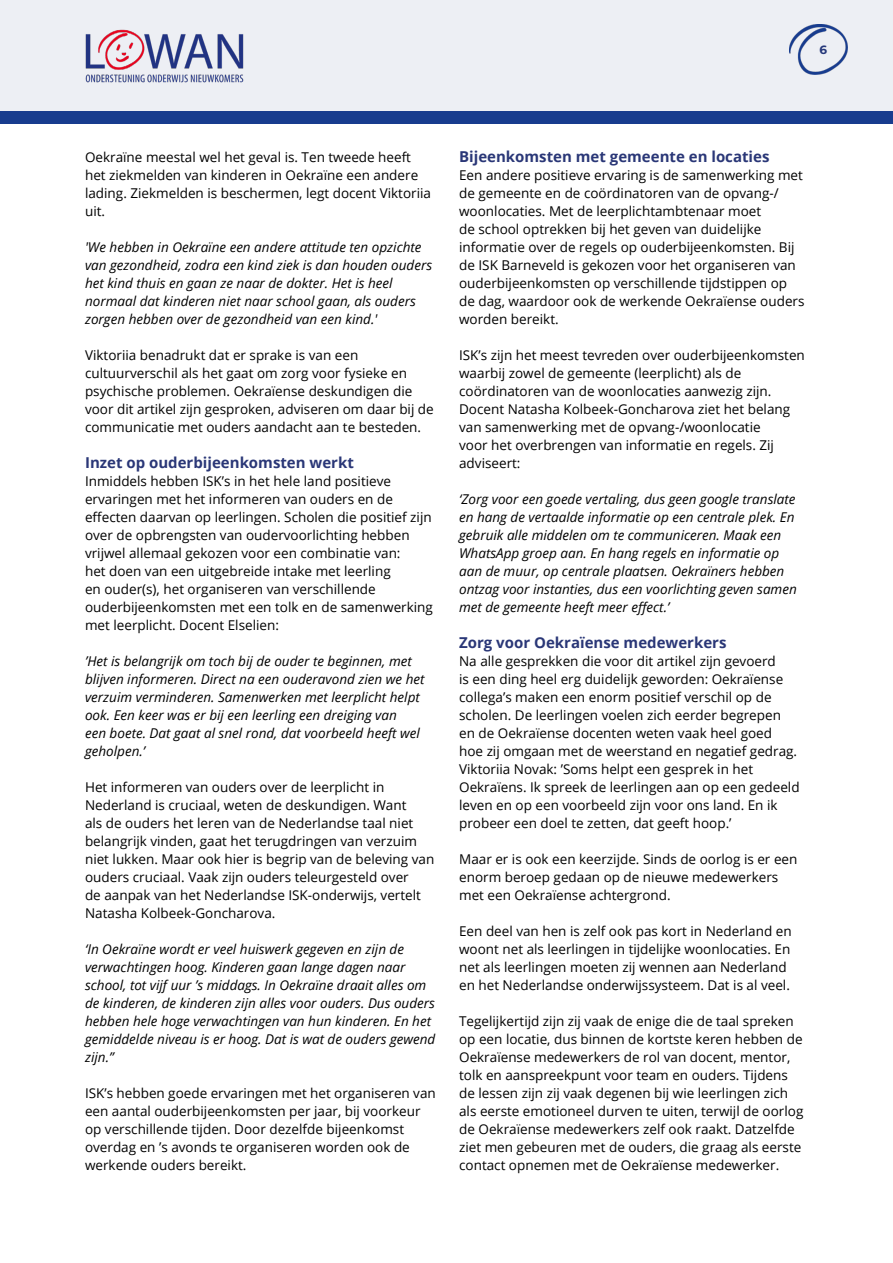
<style>
.page{position:relative;width:893px;height:1263px;background:#fff}
.page>*{position:absolute;margin:0;border:0;box-sizing:border-box;transform-origin:0 0}
.t1{font:700 15px "Open Sans";color:#2a3777}
.t2{font:13.5px/18px "Open Sans";color:#000}
.t3{font:italic 13.5px/18px "Open Sans";color:#000}
.t4{font:700 12px "Montserrat";color:#25377a}
</style>
<div class="page">
<div style="left:0;top:0;width:893px;height:115px;background:#edeff4"></div>
<img style="left:789px;top:24px;width:58px;height:50px">
<div style="left:0;top:111px;width:893px;height:13px;background:#183c8e"></div>
<img style="left:85px;top:29px;width:159px;height:54px">
<p class="t4" style="left:819px;top:41px;width:9px">6</p>
<p class="t2" style="left:85px;top:148px;width:348px">Oekraïne meestal wel het geval is. Ten tweede heeft het ziekmelden van kinderen in Oekraïne een andere lading. Ziekmelden is beschermen, legt docent Viktoriia uit.</p>
<p class="t3" style="left:85px;top:238px;width:349px">'We hebben in Oekraïne een andere attitude ten opzichte van gezondheid, zodra een kind ziek is dan houden ouders het kind thuis en gaan ze naar de dokter. Het is heel normaal dat kinderen niet naar school gaan, als ouders zorgen hebben over de gezondheid van een kind.'</p>
<p class="t2" style="left:85px;top:346px;width:350px">Viktoriia benadrukt dat er sprake is van een cultuurverschil als het gaat om zorg voor fysieke en psychische problemen. Oekraïense deskundigen die voor dit artikel zijn gesproken, adviseren om daar bij de communicatie met ouders aandacht aan te besteden.</p>
<p class="t1" style="left:85px;top:452px;width:270px">Inzet op ouderbijeenkomsten werkt</p>
<p class="t2" style="left:85px;top:472px;width:349px">Inmiddels hebben ISK’s in het hele land positieve ervaringen met het informeren van ouders en de effecten daarvan op leerlingen. Scholen die positief zijn over de opbrengsten van oudervoorlichting hebben vrijwel allemaal gekozen voor een combinatie van:<br>het doen van een uitgebreide intake met leerling<br>en ouder(s), het organiseren van verschillende ouderbijeenkomsten met een tolk en de samenwerking met leerplicht. Docent Elselien:</p>
<p class="t3" style="left:85px;top:652px;width:341px">’Het is belangrijk om toch bij de ouder te beginnen, met blijven informeren. Direct na een ouderavond zien we het verzuim verminderen. Samenwerken met leerplicht helpt ook. Een keer was er bij een leerling een dreiging van<br>een boete. Dat gaat al snel rond, dat voorbeeld heeft wel geholpen.’</p>
<p class="t2" style="left:85px;top:778px;width:351px">Het informeren van ouders over de leerplicht in Nederland is cruciaal, weten de deskundigen. Want<br>als de ouders het leren van de Nederlandse taal niet belangrijk vinden, gaat het terugdringen van verzuim niet lukken. Maar ook hier is begrip van de beleving van ouders cruciaal. Vaak zijn ouders teleurgesteld over<br>de aanpak van het Nederlandse ISK-onderwijs, vertelt Natasha Kolbeek-Goncharova.</p>
<p class="t3" style="left:85px;top:940px;width:352px">‘In Oekraïne wordt er veel huiswerk gegeven en zijn de verwachtingen hoog. Kinderen gaan lange dagen naar school, tot vijf uur ’s middags. In Oekraïne draait alles om de kinderen, de kinderen zijn alles voor ouders. Dus ouders hebben hele hoge verwachtingen van hun kinderen. En het gemiddelde niveau is er hoog. Dat is wat de ouders gewend zijn.”</p>
<p class="t2" style="left:85px;top:1084px;width:352px">ISK’s hebben goede ervaringen met het organiseren van een aantal ouderbijeenkomsten per jaar, bij voorkeur op verschillende tijden. Door dezelfde bijeenkomst overdag en ’s avonds te organiseren worden ook de werkende ouders bereikt.</p>
<p class="t1" style="left:459px;top:146px;width:312px">Bijeenkomsten met gemeente en locaties</p>
<p class="t2" style="left:459px;top:166px;width:347px">Een andere positieve ervaring is de samenwerking met de gemeente en de coördinatoren van de opvang-/ woonlocaties. Met de leerplichtambtenaar moet<br>de school optrekken bij het geven van duidelijke informatie over de regels op ouderbijeenkomsten. Bij de ISK Barneveld is gekozen voor het organiseren van ouderbijeenkomsten op verschillende tijdstippen op de dag, waardoor ook de werkende Oekraïense ouders worden bereikt.</p>
<p class="t2" style="left:459px;top:346px;width:347px">ISK’s zijn het meest tevreden over ouderbijeenkomsten waarbij zowel de gemeente (leerplicht) als de coördinatoren van de woonlocaties aanwezig zijn.<br>Docent Natasha Kolbeek-Goncharova ziet het belang van samenwerking met de opvang-/woonlocatie<br>voor het overbrengen van informatie en regels. Zij adviseert:</p>
<p class="t3" style="left:459px;top:490px;width:339px">‘Zorg voor een goede vertaling, dus geen google translate en hang de vertaalde informatie op een centrale plek. En gebruik alle middelen om te communiceren. Maak een WhatsApp groep aan. En hang regels en informatie op aan de muur, op centrale plaatsen. Oekraïners hebben ontzag voor instanties, dus een voorlichting geven samen met de gemeente heeft meer effect.’</p>
<p class="t1" style="left:459px;top:632px;width:269px">Zorg voor Oekraïense medewerkers</p>
<p class="t2" style="left:459px;top:652px;width:342px">Na alle gesprekken die voor dit artikel zijn gevoerd<br>is een ding heel erg duidelijk geworden: Oekraïense collega’s maken een enorm positief verschil op de scholen. De leerlingen voelen zich eerder begrepen en de Oekraïense docenten weten vaak heel goed<br>hoe zij omgaan met de weerstand en negatief gedrag.<br>Viktoriia Novak: ’Soms helpt een gesprek in het Oekraïens. Ik spreek de leerlingen aan op een gedeeld leven en op een voorbeeld zijn voor ons land. En ik probeer een doel te zetten, dat geeft hoop.’</p>
<p class="t2" style="left:459px;top:850px;width:340px">Maar er is ook een keerzijde. Sinds de oorlog is er een enorm beroep gedaan op de nieuwe medewerkers met een Oekraïense achtergrond.</p>
<p class="t2" style="left:459px;top:922px;width:334px">Een deel van hen is zelf ook pas kort in Nederland en woont net als leerlingen in tijdelijke woonlocaties. En net als leerlingen moeten zij wennen aan Nederland en het Nederlandse onderwijssysteem. Dat is al veel.</p>
<p class="t2" style="left:459px;top:1012px;width:346px">Tegelijkertijd zijn zij vaak de enige die de taal spreken op een locatie, dus binnen de kortste keren hebben de Oekraïense medewerkers de rol van docent, mentor, tolk en aanspreekpunt voor team en ouders. Tijdens de lessen zijn zij vaak degenen bij wie leerlingen zich als eerste emotioneel durven te uiten, terwijl de oorlog de Oekraïense medewerkers zelf ook raakt. Datzelfde ziet men gebeuren met de ouders, die graag als eerste contact opnemen met de Oekraïense medewerker.</p>
</div>
